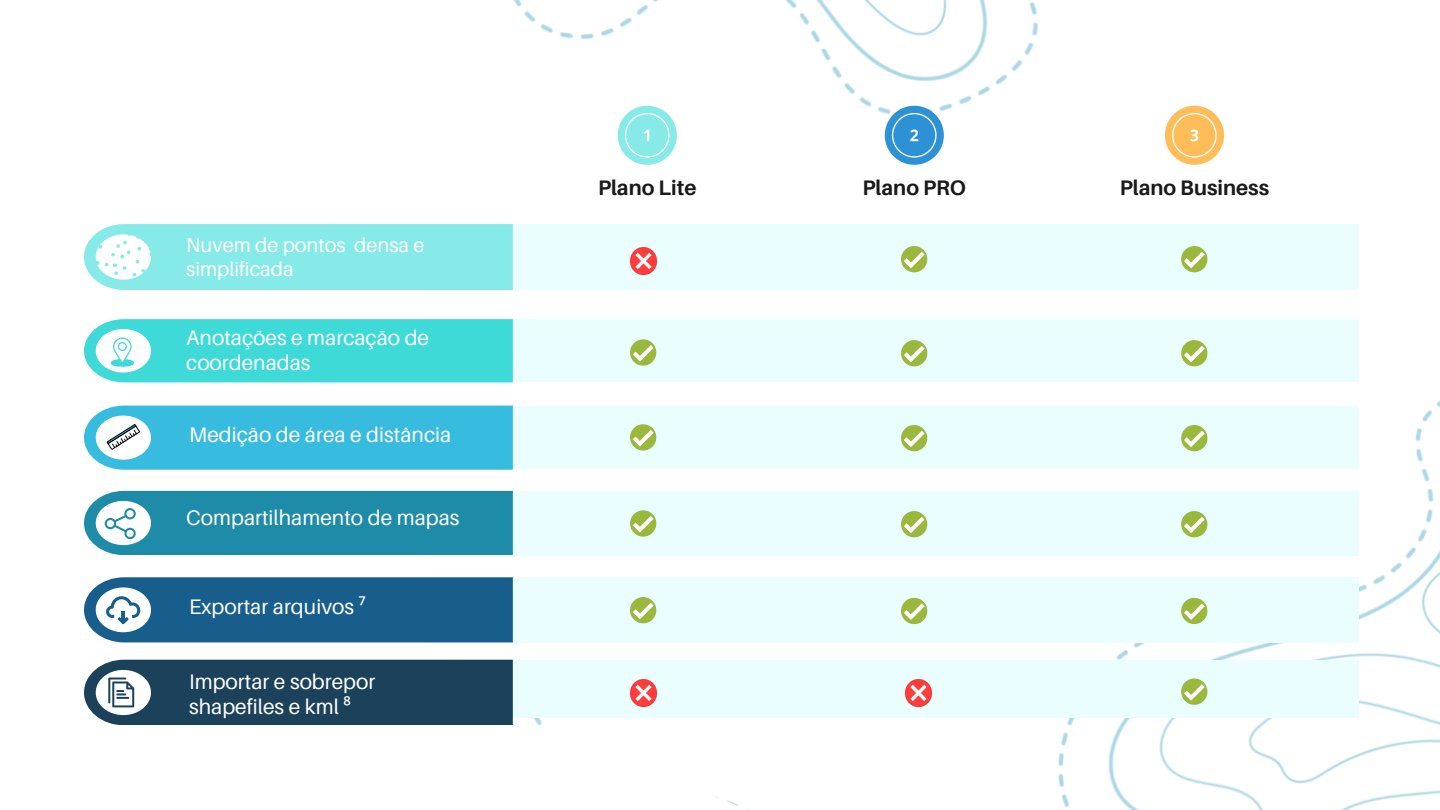
<style>
.page{position:relative;width:1440px;height:810px;background:#fff}
.page>*{position:absolute;margin:0;border:0;box-sizing:border-box;transform-origin:0 0}
.t1{font:21px/24.8px "Aileron";color:#fff}
.t2{font:700 21px "Aileron";color:#191919}
.t3{font:20px/24px "Aileron";color:#fff}
.s1{font-family:"Noto Sans"}
</style>
<div class="page">
<img style="left:118px;top:0;width:1322px;height:810px">
<div style="left:425px;top:224px;width:934px;height:66px;background:#eafeff"></div>
<div style="left:425px;top:319px;width:934px;height:63px;background:#eafeff"></div>
<div style="left:425px;top:491px;width:934px;height:64px;background:#eafeff"></div>
<div style="left:425px;top:406px;width:934px;height:63px;background:#eafeff"></div>
<div style="left:425px;top:577px;width:934px;height:66px;background:#eafeff"></div>
<svg style="left:618px;top:106px;width:59px;height:59px"></svg>
<svg style="left:885px;top:106px;width:59px;height:59px"></svg>
<svg style="left:1165px;top:106px;width:59px;height:59px"></svg>
<img style="left:630px;top:247px;width:26px;height:27px">
<svg style="left:901px;top:246px;width:26px;height:26px"></svg>
<svg style="left:901px;top:340px;width:26px;height:26px"></svg>
<svg style="left:901px;top:425px;width:26px;height:26px"></svg>
<svg style="left:901px;top:511px;width:26px;height:26px"></svg>
<svg style="left:901px;top:598px;width:26px;height:26px"></svg>
<svg style="left:630px;top:339px;width:26px;height:27px"></svg>
<svg style="left:630px;top:424px;width:26px;height:27px"></svg>
<svg style="left:630px;top:510px;width:26px;height:27px"></svg>
<svg style="left:630px;top:597px;width:26px;height:26px"></svg>
<svg style="left:1181px;top:246px;width:26px;height:26px"></svg>
<svg style="left:1181px;top:340px;width:26px;height:26px"></svg>
<svg style="left:1181px;top:425px;width:26px;height:26px"></svg>
<svg style="left:1181px;top:511px;width:26px;height:26px"></svg>
<svg style="left:1181px;top:598px;width:26px;height:26px"></svg>
<div style="left:425px;top:660px;width:934px;height:57px;background:#eafeff"></div>
<img style="left:630px;top:680px;width:26px;height:27px">
<img style="left:906px;top:680px;width:26px;height:27px">
<svg style="left:1181px;top:679px;width:26px;height:26px"></svg>
<svg style="left:84px;top:224px;width:429px;height:66px;background:#90ebea"></svg>
<svg style="left:84px;top:319px;width:429px;height:63px;background:#4edddb"></svg>
<svg style="left:84px;top:406px;width:429px;height:64px;background:#48c0e0"></svg>
<svg style="left:84px;top:491px;width:429px;height:64px;background:#3095af"></svg>
<svg style="left:84px;top:577px;width:429px;height:65px;background:#2c6c96"></svg>
<svg style="left:84px;top:660px;width:429px;height:65px;background:#2e5168"></svg>
<p class="t3" style="left:186px;top:233px;width:240px">Nuvem de pontos densa e simplificada</p>
<h1 class="t1" style="left:186px;top:325px;width:244px">Anotações e marcação de coordenadas</h1>
<p class="t1" style="left:189px;top:422px;width:264px">Medição de área e distância</p>
<p class="t1" style="left:186px;top:505px;width:275px">Compartilhamento de mapas</p>
<h1 class="t1" style="left:189px;top:593px;width:178px">Exportar arquivos <span class="s1">⁷</span></h1>
<p class="t1" style="left:189px;top:669px;width:188px">Importar e sobrepor shapefiles e kml <span class="s1">⁸</span></p>
<p class="t2" style="left:598px;top:174px;width:100px">Plano Lite</p>
<h1 class="t2" style="left:863px;top:174px;width:105px">Plano PRO</h1>
<p class="t2" style="left:1120px;top:174px;width:151px">Plano Business</p>
</div>
